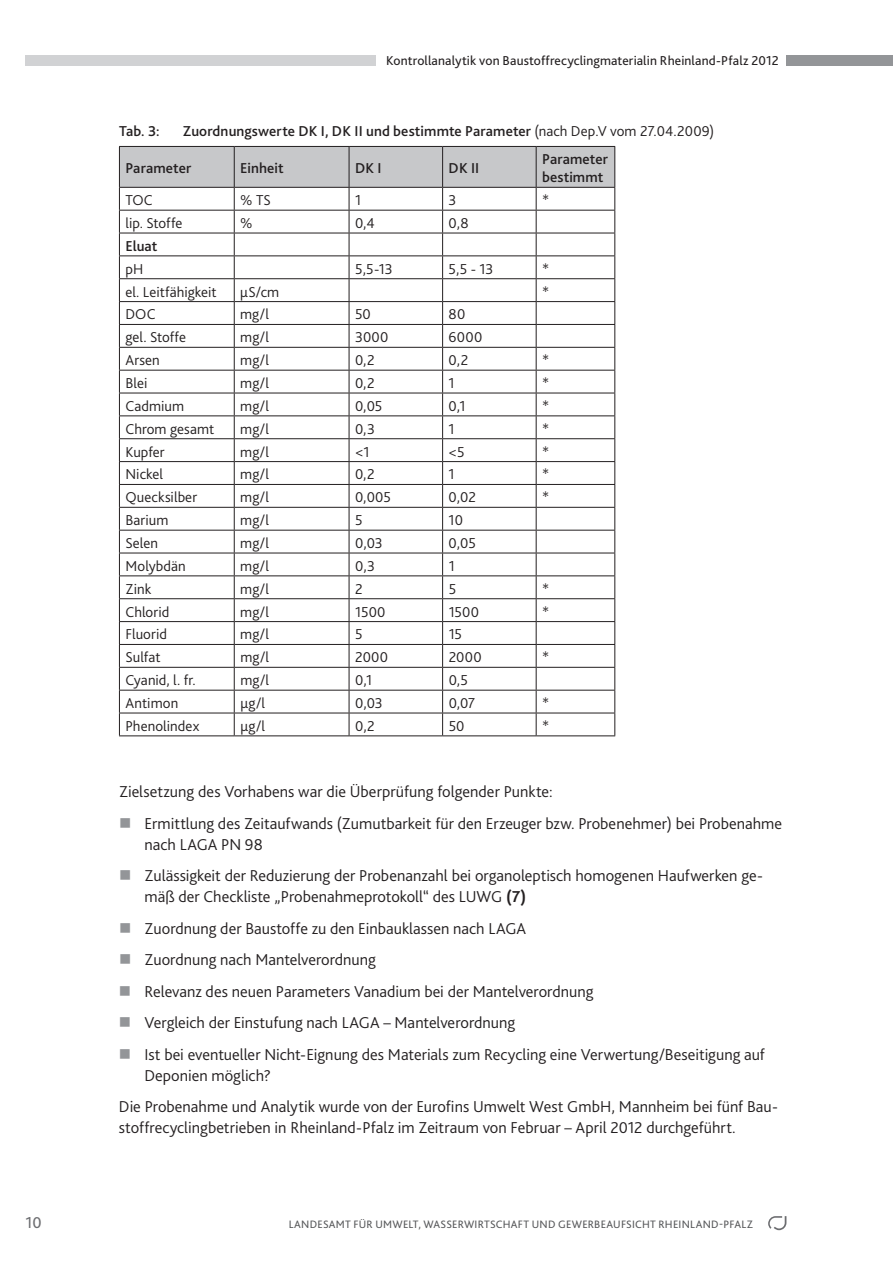
<style>
.page{position:relative;width:893px;height:1263px;background:#fff}
.page>*{position:absolute;margin:0;border:0;box-sizing:border-box;transform-origin:0 0}
.t1{font:300 16.5px/31.5px "Bliss 2";color:#231f20}
.t2{font:16.5px "Bliss 2";color:#6c6d70}
.t3{font:300 15px "Bliss 2";color:#231f20}
.t4{font:500 15px/18px "Bliss 2";letter-spacing:.01em;color:#231f20}
.t5{font:13.5px "Bliss 2";letter-spacing:.005em;color:#231f20}
.t6{font:11.25px "Bliss 2";letter-spacing:.025em;color:#57585a}
.s1{font-weight:300}
.s2{font-weight:700}
</style>
<div class="page">
<svg style="left:768px;top:1216px;width:18px;height:14px"></svg>
<div style="left:787px;top:55px;width:106px;height:11px;background:#939598"></div>
<div style="left:26px;top:55px;width:350px;height:11px;background:#d1d2d4"></div>
<svg style="left:119px;top:146px;width:496px;height:589px"></svg>
<hr style="left:119px;top:735px;width:115px;height:1px;background:#231f20">
<hr style="left:234px;top:735px;width:115px;height:1px;background:#231f20">
<hr style="left:349px;top:735px;width:94px;height:1px;background:#231f20">
<hr style="left:443px;top:735px;width:93px;height:1px;background:#231f20">
<hr style="left:536px;top:735px;width:79px;height:1px;background:#231f20">
<p class="t5" style="left:386px;top:52px;width:394px">KONTROLLANALYTIK VON BAUSTOFFRECYCLINGMATERIALIN RHEINLAND-PFALZ 2012</p>
<p class="t4" style="left:119px;top:121px;width:42px">Tab. 3:</p>
<p class="t4" style="left:183px;top:121px;width:533px">Zuordnungswerte DK I, DK II und bestimmte Parameter <span class="s1">(nach Dep.V vom 27.04.2009)</span></p>
<p class="t4" style="left:125px;top:159px;width:67px">Parameter</p>
<p class="t4" style="left:240px;top:159px;width:45px">Einheit</p>
<p class="t4" style="left:355px;top:159px;width:28px">DK I</p>
<p class="t4" style="left:449px;top:159px;width:32px">DK II</p>
<p class="t4" style="left:542px;top:150px;width:67px">Parameter bestimmt</p>
<p class="t3" style="left:125px;top:191px;width:29px">TOC</p>
<p class="t3" style="left:240px;top:191px;width:32px">% T S</p>
<p class="t3" style="left:355px;top:191px;width:8px">1</p>
<p class="t3" style="left:449px;top:191px;width:9px">3</p>
<p class="t3" style="left:542px;top:191px;width:9px">*</p>
<p class="t3" style="left:125px;top:214px;width:59px">lip. Stoffe</p>
<p class="t3" style="left:240px;top:214px;width:14px">%</p>
<p class="t3" style="left:355px;top:214px;width:21px">0,4</p>
<p class="t3" style="left:449px;top:214px;width:22px">0,8</p>
<p class="t4" style="left:125px;top:236px;width:34px">Eluat</p>
<p class="t3" style="left:125px;top:259px;width:19px">pH</p>
<p class="t3" style="left:355px;top:259px;width:39px">5,5-13</p>
<p class="t3" style="left:449px;top:259px;width:46px">5,5 - 13</p>
<p class="t3" style="left:542px;top:259px;width:9px">*</p>
<p class="t3" style="left:125px;top:282px;width:93px">el. Leitfähigkeit</p>
<p class="t3" style="left:240px;top:282px;width:40px">µS/cm</p>
<p class="t3" style="left:542px;top:282px;width:9px">*</p>
<p class="t3" style="left:125px;top:305px;width:32px">DOC</p>
<p class="t3" style="left:240px;top:305px;width:30px">mg/l</p>
<p class="t3" style="left:355px;top:305px;width:17px">50</p>
<p class="t3" style="left:449px;top:305px;width:18px">80</p>
<p class="t3" style="left:125px;top:328px;width:62px">gel. Stoffe</p>
<p class="t3" style="left:240px;top:328px;width:30px">mg/l</p>
<p class="t3" style="left:355px;top:328px;width:35px">3000</p>
<p class="t3" style="left:449px;top:328px;width:35px">6000</p>
<p class="t3" style="left:125px;top:351px;width:36px">Arsen</p>
<p class="t3" style="left:240px;top:351px;width:30px">mg/l</p>
<p class="t3" style="left:355px;top:351px;width:21px">0,2</p>
<p class="t3" style="left:449px;top:351px;width:21px">0,2</p>
<p class="t3" style="left:542px;top:351px;width:9px">*</p>
<p class="t3" style="left:125px;top:374px;width:24px">Blei</p>
<p class="t3" style="left:240px;top:374px;width:30px">mg/l</p>
<p class="t3" style="left:355px;top:374px;width:21px">0,2</p>
<p class="t3" style="left:449px;top:374px;width:8px">1</p>
<p class="t3" style="left:542px;top:374px;width:9px">*</p>
<p class="t3" style="left:125px;top:396px;width:60px">Cadmium</p>
<p class="t3" style="left:240px;top:396px;width:30px">mg/l</p>
<p class="t3" style="left:355px;top:396px;width:29px">0,05</p>
<p class="t3" style="left:449px;top:396px;width:18px">0,1</p>
<p class="t3" style="left:542px;top:396px;width:9px">*</p>
<p class="t3" style="left:125px;top:419px;width:90px">Chrom gesamt</p>
<p class="t3" style="left:240px;top:419px;width:30px">mg/l</p>
<p class="t3" style="left:355px;top:419px;width:21px">0,3</p>
<p class="t3" style="left:449px;top:419px;width:8px">1</p>
<p class="t3" style="left:542px;top:419px;width:9px">*</p>
<p class="t3" style="left:125px;top:442px;width:41px">Kupfer</p>
<p class="t3" style="left:240px;top:442px;width:30px">mg/l</p>
<p class="t3" style="left:355px;top:442px;width:16px">&lt;1</p>
<p class="t3" style="left:449px;top:442px;width:18px">&lt;5</p>
<p class="t3" style="left:542px;top:442px;width:9px">*</p>
<p class="t3" style="left:125px;top:465px;width:39px">Nickel</p>
<p class="t3" style="left:240px;top:465px;width:30px">mg/l</p>
<p class="t3" style="left:355px;top:465px;width:21px">0,2</p>
<p class="t3" style="left:449px;top:465px;width:8px">1</p>
<p class="t3" style="left:542px;top:465px;width:9px">*</p>
<p class="t3" style="left:125px;top:488px;width:73px">Quecksilber</p>
<p class="t3" style="left:240px;top:488px;width:30px">mg/l</p>
<p class="t3" style="left:355px;top:488px;width:37px">0,005</p>
<p class="t3" style="left:449px;top:488px;width:29px">0,02</p>
<p class="t3" style="left:542px;top:488px;width:9px">*</p>
<p class="t3" style="left:125px;top:511px;width:45px">Barium</p>
<p class="t3" style="left:240px;top:511px;width:30px">mg/l</p>
<p class="t3" style="left:355px;top:511px;width:9px">5</p>
<p class="t3" style="left:449px;top:511px;width:16px">10</p>
<p class="t3" style="left:125px;top:534px;width:34px">Selen</p>
<p class="t3" style="left:240px;top:534px;width:30px">mg/l</p>
<p class="t3" style="left:355px;top:534px;width:29px">0,03</p>
<p class="t3" style="left:449px;top:534px;width:29px">0,05</p>
<p class="t3" style="left:125px;top:557px;width:62px">Molybdän</p>
<p class="t3" style="left:240px;top:557px;width:30px">mg/l</p>
<p class="t3" style="left:355px;top:557px;width:21px">0,3</p>
<p class="t3" style="left:449px;top:557px;width:8px">1</p>
<p class="t3" style="left:125px;top:579px;width:27px">Zink</p>
<p class="t3" style="left:240px;top:579px;width:30px">mg/l</p>
<p class="t3" style="left:355px;top:579px;width:9px">2</p>
<p class="t3" style="left:449px;top:579px;width:9px">5</p>
<p class="t3" style="left:542px;top:579px;width:9px">*</p>
<p class="t3" style="left:125px;top:602px;width:45px">Chlorid</p>
<p class="t3" style="left:240px;top:602px;width:30px">mg/l</p>
<p class="t3" style="left:355px;top:602px;width:32px">1500</p>
<p class="t3" style="left:449px;top:602px;width:32px">1500</p>
<p class="t3" style="left:542px;top:602px;width:9px">*</p>
<p class="t3" style="left:125px;top:625px;width:43px">Fluorid</p>
<p class="t3" style="left:240px;top:625px;width:30px">mg/l</p>
<p class="t3" style="left:355px;top:625px;width:9px">5</p>
<p class="t3" style="left:449px;top:625px;width:15px">15</p>
<p class="t3" style="left:126px;top:648px;width:37px">Sulfat</p>
<p class="t3" style="left:240px;top:648px;width:30px">mg/l</p>
<p class="t3" style="left:355px;top:648px;width:34px">2000</p>
<p class="t3" style="left:449px;top:648px;width:34px">2000</p>
<p class="t3" style="left:542px;top:648px;width:9px">*</p>
<p class="t3" style="left:126px;top:671px;width:72px">Cyanid, l. fr.</p>
<p class="t3" style="left:240px;top:671px;width:30px">mg/l</p>
<p class="t3" style="left:355px;top:671px;width:18px">0,1</p>
<p class="t3" style="left:449px;top:671px;width:21px">0,5</p>
<p class="t3" style="left:126px;top:694px;width:54px">Antimon</p>
<p class="t3" style="left:240px;top:694px;width:26px">µg/l</p>
<p class="t3" style="left:355px;top:694px;width:29px">0,03</p>
<p class="t3" style="left:449px;top:694px;width:28px">0,07</p>
<p class="t3" style="left:542px;top:694px;width:9px">*</p>
<p class="t3" style="left:126px;top:717px;width:75px">Phenolindex</p>
<p class="t3" style="left:240px;top:717px;width:26px">µg/l</p>
<p class="t3" style="left:355px;top:717px;width:21px">0,2</p>
<p class="t3" style="left:449px;top:717px;width:17px">50</p>
<p class="t3" style="left:542px;top:717px;width:9px">*</p>
<p class="t1" style="left:145px;top:776px;width:639px;text-indent:-25px">Zielsetzung des Vorhabens war die Überprüfung folgender Punkte:<br>Ermittlung des Zeitaufwands (Zumutbarkeit für den Erzeuger bzw. Probenehmer) bei Probenahme</p>
<p class="t1" style="left:145px;top:828px;width:620px">nach LAGA PN 98<br>Zulässigkeit der Reduzierung der Probenanzahl bei organoleptisch homogenen Haufwerken ge-</p>
<p class="t1" style="left:144px;top:881px;width:622px">mäß der Checkliste „Probenahmeprotokoll“ des LUWG <span class="s2">(7)<br></span>Zuordnung der Baustoffe zu den Einbauklassen nach LAGA<br>Zuordnung nach Mantelverordnung<br>Relevanz des neuen Parameters Vanadium bei der Mantelverordnung<br>Vergleich der Einstufung nach LAGA – Mantelverordnung<br>Ist bei eventueller Nicht-Eignung des Materials zum Recycling eine Verwertung/Beseitigung auf</p>
<p class="t1" style="left:119px;top:1059px;width:660px;text-indent:26px">Deponien möglich?<br>Die Probenahme und Analytik wurde von der Eurofins Umwelt West GmbH, Mannheim bei fünf Bau-</p>
<p class="t1" style="left:119px;top:1112px;width:618px">stoffrecyclingbetrieben in Rheinland-Pfalz im Zeitraum von Februar – April 2012 durchgeführt.</p>
<p class="t2" style="left:26px;top:1212px;width:18px">10</p>
<p class="t6" style="left:289px;top:1217px;width:466px">LANDESAMT FÜR UMWELT, WASSERWIRTSCHAFT U ND GEWERBEAU FSICHT RHEINLAND-PFALZ</p>
</div>
